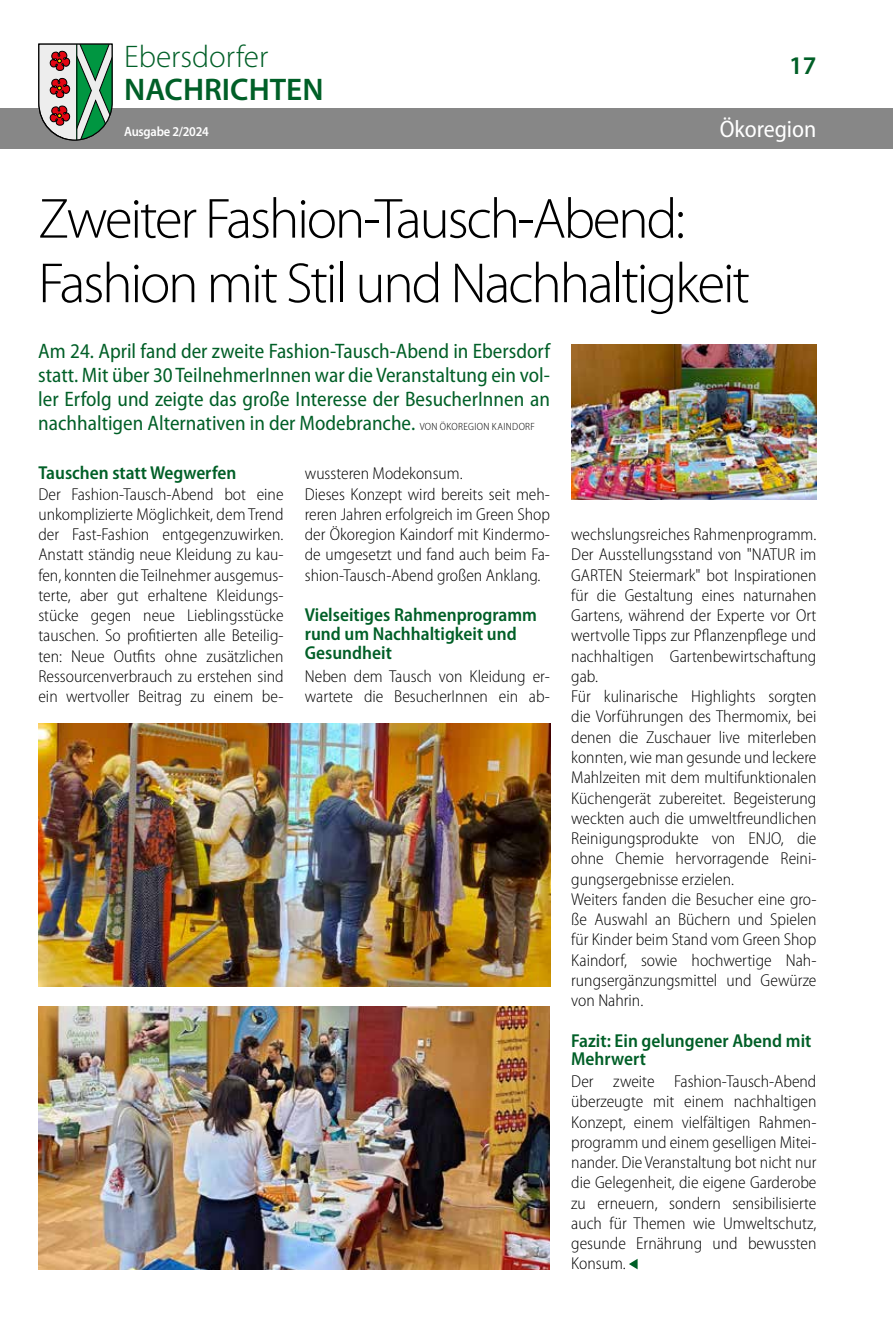
<style>
.page{position:relative;width:893px;height:1327px;background:#fff}
.page>*{position:absolute;margin:0;border:0;box-sizing:border-box;transform-origin:0 0}
.t1{font:300 57px/64.5px "Myriad Pro";letter-spacing:-.04em;color:#000}
.t2{font:300 31.35px "Myriad Pro";color:#005f27}
.t3{font:600 31.35px "Myriad Pro";color:#005f27}
.t4{font:600 25.5px "Myriad Pro";color:#005f27}
.t5{font:semi-condensed 24px "Myriad Pro";color:#fff}
.t6{font:semi-condensed 21px/24px "Myriad Pro";color:#005f27;text-align:justify}
.t7{font:600 semi-condensed 18.75px/18.8px "Myriad Pro";color:#005f27}
.t8{font:300 semi-condensed 17.25px/20.2px "Myriad Pro";color:#000}
.t9{font:600 13.5px "Myriad Pro";letter-spacing:-.02em;color:#fff;scale:.93 1}
.s1{font-weight:300;font-size:10.5px;color:#000}
</style>
<div class="page">
<div style="left:0;top:108px;width:893px;height:41px;background:#878787"></div>
<svg style="left:38px;top:43px;width:75px;height:98px;background:#8a9c89"></svg>
<svg style="left:629px;top:1258px;width:9px;height:11px"></svg>
<img style="left:38px;top:1006px;width:512px;height:263px">
<img style="left:38px;top:723px;width:512px;height:263px">
<img style="left:571px;top:344px;width:245px;height:155px">
<h2 class="t2" style="left:124px;top:39px;width:146px">Ebersdorfer</h2>
<h2 class="t3" style="left:124px;top:70px;width:201px">NACHRICHTEN</h2>
<p class="t9" style="left:124px;top:123px;width:93px">Ausgabe 2/2024</p>
<h3 class="t5" style="left:720px;top:116px;width:98px">Ökoregion</h3>
<h3 class="t4" style="left:789px;top:50px;width:29px">17</h3>
<h1 class="t1" style="left:38px;top:187px;width:713px">Zweiter Fashion-Tausch-Abend:<br>Fashion mit Stil und Nachhaltigkeit</h1>
<p class="t6" style="left:38px;top:339px;width:513px">Am 24. April fand der zweite Fashion-Tausch-Abend in Ebersdorf statt. Mit über 30 TeilnehmerInnen war die Veranstaltung ein vol&shy;ler Erfolg und zeigte das große Interesse der BesucherInnen an nachhaltigen Alternativen in der Modebranche. <span class="s1">VON ÖKOREGION KAINDORF</span></p>
<p class="t7" style="left:38px;top:464px;width:200px">Tauschen statt Wegwerfen</p>
<p class="t8" style="left:38px;top:484px;width:247px;text-align:justify">Der Fashion-Tausch-Abend bot eine unkomplizierte Möglichkeit, dem Trend der Fast-Fashion entgegenzuwirken.<br>Anstatt ständig neue Kleidung zu kau&shy;fen, konnten die Teilnehmer ausgemus&shy;terte, aber gut erhaltene Kleidungs&shy;stücke gegen neue Lieblingsstücke tauschen. So profitierten alle Beteilig&shy;ten: Neue Outfits ohne zusätzlichen Ressourcenverbrauch zu erstehen sind ein wertvoller Beitrag zu einem be-</p>
<p class="t8" style="left:305px;top:464px;width:247px">wussteren Modekonsum.<br>Dieses Konzept wird bereits seit meh&shy;reren Jahren erfolgreich im Green Shop der Ökoregion Kaindorf mit Kindermo&shy;de umgesetzt und fand auch beim Fa&shy;shion-Tausch-Abend großen Anklang.</p>
<p class="t7" style="left:305px;top:606px;width:234px">Vielseitiges Rahmenprogramm rund um Nachhaltigkeit und<br>Gesundheit</p>
<p class="t8" style="left:305px;top:666px;width:247px">Neben dem Tausch von Kleidung er&shy;wartete die BesucherInnen ein ab-</p>
<p class="t8" style="left:571px;top:524px;width:247px">wechslungsreiches Rahmenprogramm.<br>Der Ausstellungsstand von "NATUR im GARTEN Steiermark" bot Inspirationen für die Gestaltung eines naturnahen Gartens, während der Experte vor Ort wertvolle Tipps zur Pflanzenpflege und nachhaltigen Gartenbewirtschaftung gab.<br>Für kulinarische Highlights sorgten die Vorführungen des Thermomix, bei denen die Zuschauer live miterleben konnten, wie man gesunde und leckere Mahlzeiten mit dem multifunktionalen Küchengerät zubereitet. Begeisterung weckten auch die umweltfreundlichen Reinigungsprodukte von ENJO, die ohne Chemie hervorragende Reini&shy;gungsergebnisse erzielen.<br>Weiters fanden die Besucher eine gro&shy;ße Auswahl an Büchern und Spielen für Kinder beim Stand vom Green Shop Kaindorf, sowie hochwertige Nah&shy;rungsergänzungsmittel und Gewürze von Nahrin.</p>
<p class="t7" style="left:571px;top:1031px;width:242px">Fazit: Ein gelungener Abend mit<br>Mehrwert</p>
<p class="t8" style="left:571px;top:1071px;width:247px;text-align:justify">Der zweite Fashion-Tausch-Abend überzeugte mit einem nachhaltigen Konzept, einem vielfältigen Rahmen&shy;programm und einem geselligen Mitei&shy;nander. Die Veranstaltung bot nicht nur die Gelegenheit, die eigene Garderobe zu erneuern, sondern sensibilisierte auch für Themen wie Umweltschutz, gesunde Ernährung und bewussten Konsum.</p>
</div>
